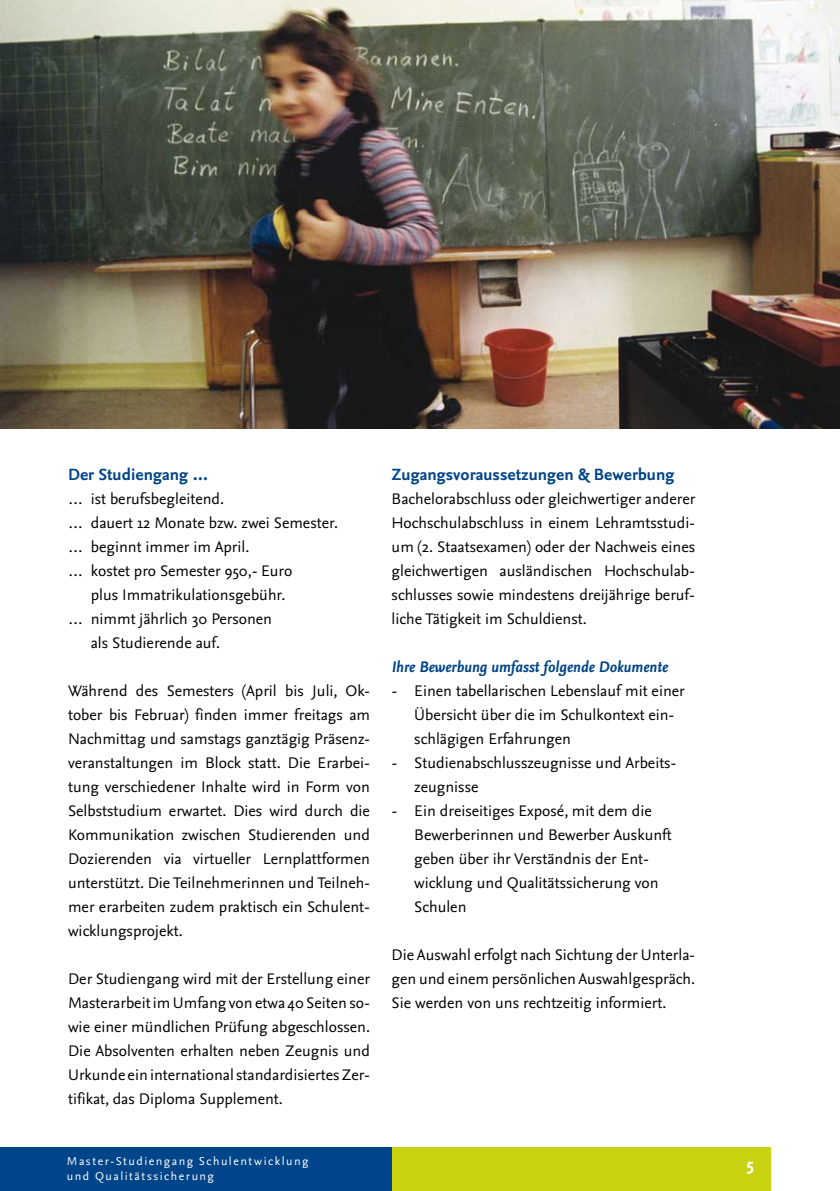
<style>
.page{position:relative;width:840px;height:1191px;background:#fff}
.page>*{position:absolute;margin:0;border:0;box-sizing:border-box;transform-origin:0 0}
.t1{font:700 17px "Nexus Sans OT";color:#004489}
.t2{font:16px/24px "Nexus Sans OT";color:#000}
.t3{font:italic 700 16px "Nexus Sans OT";color:#004489}
.t4{font:12px/14.4px "Nexus Sans OT";letter-spacing:.125em;color:#fff}
</style>
<div class="page">
<div style="left:0;top:1147px;width:391px;height:44px;background:#004489"></div>
<div style="left:391px;top:1147px;width:379px;height:44px;background:#c8d210"></div>
<img style="left:0;top:0;width:839px;height:429px">
<p class="t1" style="left:68px;top:464px;width:142px">Der Studiengang …</p>
<p class="t2" style="left:68px;top:487px;width:157px">… ist berufsbegleitend.</p>
<p class="t2" style="left:68px;top:511px;width:271px">… dauert 12 Monate bzw. zwei Semester.</p>
<p class="t2" style="left:68px;top:535px;width:183px">… beginnt immer im April.</p>
<p class="t2" style="left:68px;top:559px;width:226px">… kostet pro Semester 950,- Euro</p>
<p class="t2" style="left:91px;top:583px;width:196px">plus Immatrikulationsgebühr.</p>
<p class="t2" style="left:68px;top:607px;width:205px">… nimmt jährlich 30 Personen</p>
<p class="t2" style="left:91px;top:631px;width:131px">als Studierende auf.</p>
<p class="t2" style="left:68px;top:679px;width:303px;text-align:justify">Während des Semesters (April bis Juli, Ok&shy;tober bis Februar) finden immer freitags am Nachmittag und samstags ganztägig Präsenz&shy;veranstaltungen im Block statt. Die Erarbei&shy;tung verschiedener Inhalte wird in Form von Selbststudium erwartet. Dies wird durch die Kommunikation zwischen Studierenden und Dozierenden via virtueller Lernplattformen unterstützt. Die Teilnehmerinnen und Teilneh&shy;mer erarbeiten zudem praktisch ein Schulent&shy;wicklungsprojekt.</p>
<p class="t2" style="left:68px;top:967px;width:303px">Der Studiengang wird mit der Erstellung einer Masterarbeit im Umfang von etwa 40 Seiten so&shy;wie einer mündlichen Prüfung abge-schlossen.<br>Die Absolventen erhalten neben Zeugnis und Urkunde ein international standardisiertes Zer&shy;ti-fikat, das Diploma Supplement.</p>
<p class="t4" style="left:67px;top:1154px;width:243px">Master-Studiengang Schulentwicklung und Qualitätssicherung</p>
<p class="t1" style="left:391px;top:464px;width:284px">Zugangsvoraussetzungen &amp; Bewerbung</p>
<p class="t2" style="left:391px;top:487px;width:305px;text-align:justify">Bachelorabschluss oder gleichwertiger anderer Hochschulabschluss in einem Lehramtsstudi&shy;um (2. Staatsexamen) oder der Nachweis eines gleichwertigen ausländischen Hochschulab&shy;schlusses sowie mindestens dreijährige beruf&shy;liche Tätigkeit im Schuldienst.</p>
<p class="t3" style="left:391px;top:657px;width:278px">Ihre Bewerbung umfasst folgende Dokumente</p>
<p class="t2" style="left:414px;top:679px;width:272px;text-indent:-23px">- Einen tabellarischen Lebenslauf mit einer<br>Übersicht über die im Schulkontext ein&shy;schlägigen Erfahrungen</p>
<p class="t2" style="left:414px;top:751px;width:263px;text-indent:-23px">- Studienabschlusszeugnisse und Arbeits&shy;zeugnisse</p>
<p class="t2" style="left:414px;top:799px;width:259px;text-indent:-23px">- Ein dreiseitiges Exposé, mit dem die<br>Bewerberinnen und Bewerber Auskunft geben über ihr Verständnis der Ent&shy;wicklung und Qualitätssicherung von<br>Schulen</p>
<p class="t2" style="left:391px;top:943px;width:305px;text-align:justify">Die Auswahl erfolgt nach Sichtung der Unterla&shy;gen und einem persönlichen Auswahlgespräch.<br>Sie werden von uns rechtzeitig informiert.</p>
</div>
